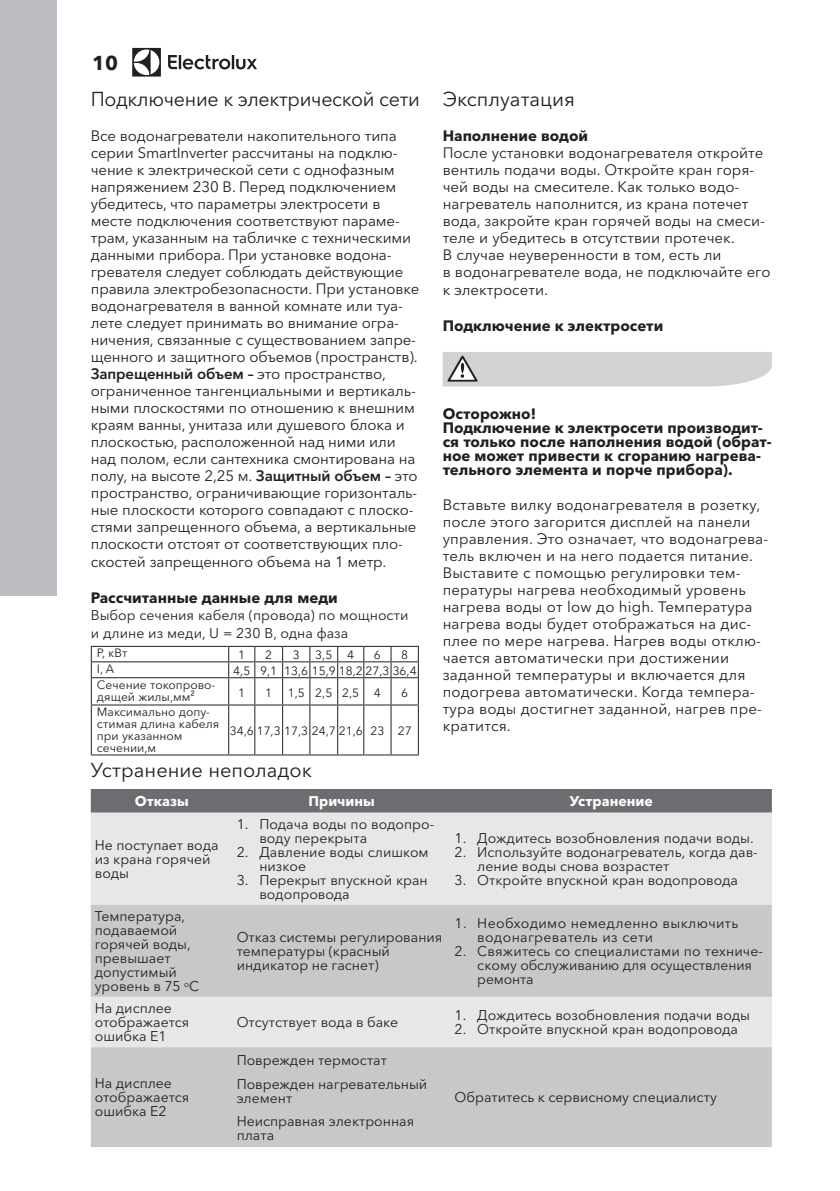
<style>
.page{position:relative;width:840px;height:1191px;background:#fff}
.page>*{position:absolute;margin:0;border:0;box-sizing:border-box;transform-origin:0 0}
.Text{font:20px "Avenir Next Cyr";letter-spacing:-.015em;color:#231f20}
.t1{font:700 20px "Avenir Next Cyr";color:#231f20}
.Text-2{font:15px/17px "Avenir Next Cyr";letter-spacing:-.01em;color:#231f20}
.Text-3{font:15px/17px "Avenir Next Cyr";letter-spacing:.01em;color:#231f20}
.Text-4{font:700 15px/14px "Avenir Next Cyr";color:#231f20}
.Text-5{font:14px/14px "Avenir Next Cyr";color:#231f20}
.Text-6{font:14px/14px "Avenir Next Cyr";letter-spacing:.025em;color:#231f20}
.t2{font:700 14px "Avenir Next Cyr";color:#fff}
.Text-7{font:12px/12px "Avenir Next Cyr";color:#231f20}
.s1{font-weight:600}
</style>
<div class="page">
<div style="left:0;top:0;width:57px;height:595px;background:#bcbdc0"></div>
<svg style="left:132px;top:48px;width:29px;height:29px"></svg>
<svg style="left:168px;top:55px;width:89px;height:14px"></svg>
<div style="left:91px;top:789px;width:680px;height:23px;background:#6c6d70"></div>
<div style="left:91px;top:812px;width:680px;height:93px;background:#e6e7e9"></div>
<svg style="left:91px;top:905px;width:680px;height:242px;background:#cdced0"></svg>
<hr style="left:91px;top:646px;width:137px;height:1px;background:#231f20">
<hr style="left:91px;top:661px;width:137px;height:1px;background:#231f20">
<hr style="left:91px;top:677px;width:137px;height:1px;background:#231f20">
<svg style="left:91px;top:647px;width:1px;height:57px"></svg>
<hr style="left:91px;top:704px;width:137px;height:1px;background:#231f20">
<hr style="left:91px;top:705px;width:1px;height:49px;background:#231f20">
<hr style="left:228px;top:705px;width:1px;height:49px;background:#231f20">
<hr style="left:254px;top:705px;width:1px;height:49px;background:#231f20">
<hr style="left:282px;top:705px;width:1px;height:49px;background:#231f20">
<hr style="left:309px;top:705px;width:1px;height:49px;background:#231f20">
<hr style="left:337px;top:705px;width:1px;height:49px;background:#231f20">
<hr style="left:363px;top:705px;width:1px;height:49px;background:#231f20">
<svg style="left:228px;top:646px;width:190px;height:59px"></svg>
<hr style="left:390px;top:705px;width:1px;height:49px;background:#231f20">
<hr style="left:417px;top:705px;width:1px;height:49px;background:#231f20">
<hr style="left:91px;top:754px;width:137px;height:1px;background:#231f20">
<svg style="left:228px;top:754px;width:190px;height:1px"></svg>
<div style="left:442px;top:352px;width:329px;height:34px;background:#d1d2d4"></div>
<h1 class="t1" style="left:92px;top:51px;width:27px">10</h1>
<p class="Text" style="left:91px;top:87px;width:330px">Подключение к электрической сети</p>
<p class="Text-2" style="left:91px;top:127px;width:330px">Все водонагреватели накопительного типа серии SmartInverter рассчитаны на подклю&shy;чение к электрической сети с однофазным напряжением 230 В. Перед подключением убедитесь, что параметры электросети в месте подключения соответствуют параме&shy;трам, указанным на табличке с техническими данными прибора. При установке водона&shy;гревателя следует соблюдать действующие правила электробезопасности. При установке водонагревателя в ванной комнате или туа&shy;лете следует принимать во внимание огра&shy;ничения, связанные с существованием запре&shy;щенного и защитного объемов (пространств).<br><span class="s1">Запрещенный объем –</span> это пространство, ограниченное тангенциальными и вертикаль&shy;ными плоскостями по отношению к внешним краям ванны, унитаза или душевого блока и плоскостью, расположенной над ними или над полом, если сантехника смонтирована на полу, на высоте 2,25 м. <span class="s1">Защитный объем –</span> это пространство, ограничивающие горизонталь&shy;ные плоскости которого совпадают с плоско&shy;стями запрещенного объема, а вертикальные плоскости отстоят от соответствующих пло&shy;скостей запрещенного объема на 1 метр.</p>
<p class="Text-4" style="left:91px;top:590px;width:248px">Рассчитанные данные для меди</p>
<p class="Text-5" style="left:91px;top:606px;width:319px;line-height:18px">Выбор сечения кабеля (провода) по мощности и длине из меди, U = 230 B, одна фаза</p>
<p class="Text-7" style="left:97px;top:647px;width:32px">Р, кВт</p>
<p class="Text-7" style="left:238px;top:649px;width:8px">1</p>
<p class="Text-7" style="left:265px;top:649px;width:8px">2</p>
<p class="Text-7" style="left:292px;top:649px;width:8px">3</p>
<p class="Text-7" style="left:315px;top:649px;width:19px">3,5</p>
<p class="Text-7" style="left:347px;top:649px;width:8px">4</p>
<p class="Text-7" style="left:374px;top:649px;width:8px">6</p>
<p class="Text-7" style="left:401px;top:649px;width:8px">8</p>
<p class="Text-7" style="left:97px;top:662px;width:19px">I, A</p>
<p class="Text-7" style="left:233px;top:665px;width:19px">4,5</p>
<p class="Text-7" style="left:260px;top:665px;width:19px">9,1</p>
<p class="Text-7" style="left:284px;top:665px;width:134px">13,6 15,9 18,2 27,3 36,4</p>
<p class="Text-7" style="left:97px;top:678px;width:120px">Сечение токопрово&shy;дящей жилы,мм²</p>
<p class="Text-7" style="left:238px;top:686px;width:8px">1</p>
<p class="Text-7" style="left:265px;top:686px;width:8px">1</p>
<p class="Text-7" style="left:287px;top:686px;width:19px">1,5</p>
<p class="Text-7" style="left:315px;top:686px;width:19px">2,5</p>
<p class="Text-7" style="left:342px;top:686px;width:19px">2,5</p>
<p class="Text-7" style="left:374px;top:686px;width:8px">4</p>
<p class="Text-7" style="left:401px;top:686px;width:8px">6</p>
<p class="Text-7" style="left:97px;top:705px;width:124px">Максимально допу&shy;стимая длина кабеля при указанном сечении,м</p>
<p class="Text-7" style="left:230px;top:725px;width:134px">34,6 17,3 17,3 24,7 21,6</p>
<p class="Text-7" style="left:370px;top:725px;width:15px">23</p>
<p class="Text-7" style="left:397px;top:725px;width:15px">27</p>
<p class="Text" style="left:91px;top:758px;width:223px">Устранение неполадок</p>
<p class="Text" style="left:442px;top:87px;width:134px">Эксплуатация</p>
<p class="Text-4" style="left:442px;top:128px;width:147px">Наполнение водой</p>
<p class="Text-2" style="left:442px;top:144px;width:329px">После установки водонагревателя откройте вентиль подачи воды. Откройте кран горя&shy;чей воды на смесителе. Как только водо&shy;нагреватель наполнится, из крана потечет вода, закройте кран горячей воды на смеси&shy;теле и убедитесь в отсутствии протечек.<br>В случае неуверенности в том, есть ли<br>в водонагревателе вода, не подключайте его к электросети.</p>
<p class="Text-4" style="left:442px;top:318px;width:222px">Подключение к электросети</p>
<p class="Text-4" style="left:442px;top:406px;width:95px">Осторожно!</p>
<p class="Text-4" style="left:442px;top:420px;width:330px">Подключение к электросети производит&shy;ся только после наполнения водой (обрат&shy;ное может привести к сгоранию нагрева&shy;тельного элемента и порчe прибора).</p>
<p class="Text-3" style="left:442px;top:496px;width:327px">Вставьте вилку водонагревателя в розетку, после этого загорится дисплей на панели управления. Это означает, что водонагрева&shy;тель включен и на него подается питание.<br>Выставите с помощью регулировки тем&shy;пературы нагрева необходимый уровень нагрева воды от low до high. Температура нагрева воды будет отображаться на дис&shy;плее по мере нагрева. Нагрев воды отклю&shy;чается автоматически при достижении заданной температуры и включается для подогрева автоматически. Когда темпера&shy;тура воды достигнет заданной, нагрев пре&shy;кратится.</p>
<p class="t2" style="left:135px;top:792px;width:55px">Отказы</p>
<p class="t2" style="left:308px;top:792px;width:68px">Причины</p>
<p class="t2" style="left:569px;top:792px;width:85px">Устранение</p>
<p class="Text-5" style="left:95px;top:838px;width:125px">Не поступает вода из крана горячей воды</p>
<p class="Text-5" style="left:259px;top:817px;width:176px;text-indent:-23px">1. Подача воды по водопро&shy;воду перекрыта</p>
<p class="Text-5" style="left:259px;top:845px;width:171px;text-indent:-23px">2. Давление воды слишком низкое</p>
<p class="Text-5" style="left:259px;top:873px;width:170px;text-indent:-23px">3. Перекрыт впускной кран водопровода</p>
<p class="Text-5" style="left:454px;top:831px;width:300px">1. Дождитесь возобновления подачи воды.</p>
<p class="Text-5" style="left:477px;top:845px;width:282px;text-indent:-23px">2. Используйте водонагреватель, когда дав&shy;ление воды снова возрастет</p>
<p class="Text-5" style="left:454px;top:873px;width:285px">3. Откройте впускной кран водопровода</p>
<p class="Text-5" style="left:95px;top:909px;width:106px">Температура, подаваемой горячей воды, превышает допустимый уровень в 75 <sup>о</sup>С</p>
<p class="Text-5" style="left:95px;top:1001px;width:96px">На дисплее отображается ошибка E1</p>
<p class="Text-5" style="left:95px;top:1076px;width:96px">На дисплее отображается ошибка E2</p>
<p class="Text-5" style="left:236px;top:930px;width:207px">Отказ системы регулирования температуры (красный индикатор не гаснет)</p>
<p class="Text-5" style="left:236px;top:1015px;width:163px">Отсутствует вода в баке</p>
<p class="Text-5" style="left:236px;top:1053px;width:152px">Поврежден термостат</p>
<p class="Text-5" style="left:236px;top:1077px;width:192px">Поврежден нагревательный элемент</p>
<p class="Text-5" style="left:236px;top:1114px;width:179px">Неисправная электронная плата</p>
<p class="Text-6" style="left:477px;top:916px;width:262px;text-indent:-23px">1. Необходимо немедленно выключить водонагреватель из сети</p>
<p class="Text-5" style="left:477px;top:944px;width:287px;text-indent:-23px">2. Свяжитесь со специалистами по техниче&shy;скому обслуживанию для осуществления ремонта</p>
<p class="Text-5" style="left:454px;top:1008px;width:297px">1. Дождитесь возобновления подачи воды</p>
<p class="Text-5" style="left:454px;top:1022px;width:285px">2. Откройте впускной кран водопровода</p>
<p class="Text-5" style="left:454px;top:1090px;width:264px">Обратитесь к сервисному специалисту</p>
</div>
